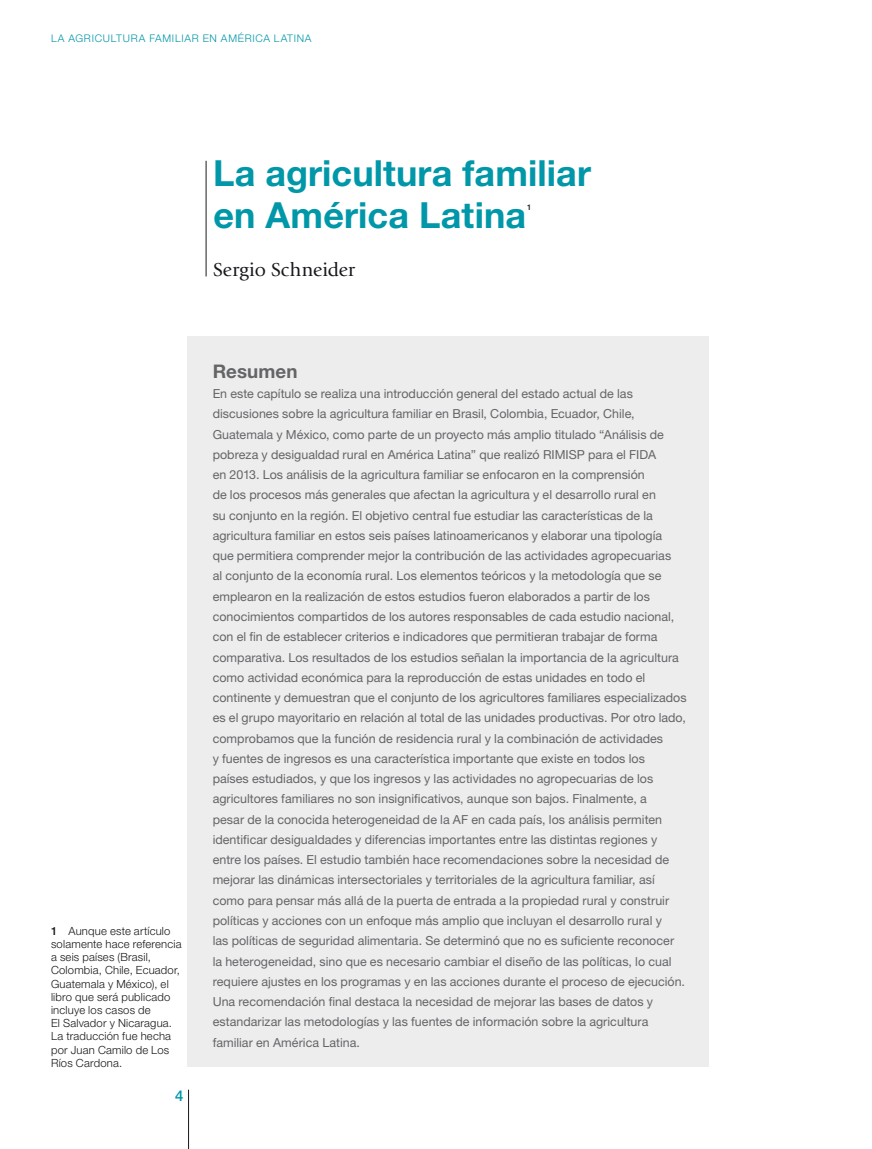
<style>
.page{position:relative;width:872px;height:1149px;background:#fff}
.page>*{position:absolute;margin:0;border:0;box-sizing:border-box;transform-origin:0 0}
.t1{font:700 36px/42px "Helvetica Neue";letter-spacing:.005em;color:#0097a9}
.t2{font:19.5px "Giovanni";letter-spacing:.01em;color:#1a171c}
.t3{font:700 18.75px "Helvetica Neue";letter-spacing:.005em;color:#646567}
.t4{font:500 15px "Helvetica Neue";color:#0097a9}
.t5{font:12.45px/20.2px "Helvetica Neue";color:#646567}
.t6{font:300 11.25px/13.2px "Helvetica Neue";letter-spacing:.015em;color:#1a171c}
.t7{font:300 10.5px "Helvetica Neue";letter-spacing:.07em;color:#0097a9}
.t8{font:500 7.8px "Helvetica Neue";color:#1a171c}
.s1{font-weight:500}
</style>
<div class="page">
<hr style="left:188px;top:1089px;width:1px;height:59px;background:#1a171c">
<div style="left:187px;top:336px;width:521px;height:730px;background:#ededee"></div>
<hr style="left:206px;top:161px;width:1px;height:115px;background:#1a171c">
<p class="t7" style="left:51px;top:32px;width:262px">La agricultura familiar en América Latina</p>
<h1 class="t1" style="left:213px;top:151px;width:379px">La agricultura familiar en América Latina</h1>
<p class="t8" style="left:527px;top:202px;width:6px">1</p>
<h2 class="t2" style="left:213px;top:259px;width:143px">Sergio Schneider</h2>
<p class="t6" style="left:51px;top:923px;width:132px"><span class="s1">1</span> Aunque este artículo solamente hace referencia a seis países (Brasil,<br>Colombia, Chile, Ecuador,<br>Guatemala y México), el libro que será publicado incluye los casos de<br>El Salvador y Nicaragua.<br>La traducción fue hecha por Juan Camilo de Los<br>Ríos Cardona.</p>
<p class="t4" style="left:175px;top:1085px;width:10px">4</p>
<h3 class="t3" style="left:213px;top:359px;width:86px">Resumen</h3>
<p class="t5" style="left:213px;top:383px;width:475px">En este capítulo se realiza una introducción general del estado actual de las discusiones sobre la agricultura familiar en Brasil, Colombia, Ecuador, Chile, Guatemala y México, como parte de un proyecto más amplio titulado “Análisis de pobreza y desigualdad rural en América Latina” que realizó RIMISP para el FIDA<br>en 2013. Los análisis de la agricultura familiar se enfocaron en la comprensión<br>de los procesos más generales que afectan la agricultura y el desarrollo rural en<br>su conjunto en la región. El objetivo central fue estudiar las características de la agricultura familiar en estos seis países latinoamericanos y elaborar una tipología<br>que permitiera comprender mejor la contribución de las actividades agropecuarias<br>al conjunto de la economía rural. Los elementos teóricos y la metodología que se emplearon en la realización de estos estudios fueron elaborados a partir de los conocimientos compartidos de los autores responsables de cada estudio nacional, con el fin de establecer criterios e indicadores que permitieran trabajar de forma comparativa. Los resultados de los estudios señalan la importancia de la agricultura como actividad económica para la reproducción de estas unidades en todo el continente y demuestran que el conjunto de los agricultores familiares especializados es el grupo mayoritario en relación al total de las unidades productivas. Por otro lado, comprobamos que la función de residencia rural y la combinación de actividades<br>y fuentes de ingresos es una característica importante que existe en todos los<br>países estudiados, y que los ingresos y las actividades no agropecuarias de los agricultores familiares no son insignificativos, aunque son bajos. Finalmente, a<br>pesar de la conocida heterogeneidad de la AF en cada país, los análisis permiten identificar desigualdades y diferencias importantes entre las distintas regiones y entre los países. El estudio también hace recomendaciones sobre la necesidad de mejorar las dinámicas intersectoriales y territoriales de la agricultura familiar, así como para pensar más allá de la puerta de entrada a la propiedad rural y construir políticas y acciones con un enfoque más amplio que incluyan el desarrollo rural y<br>las políticas de seguridad alimentaria. Se determinó que no es suficiente reconocer la heterogeneidad, sino que es necesario cambiar el diseño de las políticas, lo cual requiere ajustes en los programas y en las acciones durante el proceso de ejecución.<br>Una recomendación final destaca la necesidad de mejorar las bases de datos y estandarizar las metodologías y las fuentes de información sobre la agricultura familiar en América Latina.</p>
</div>
